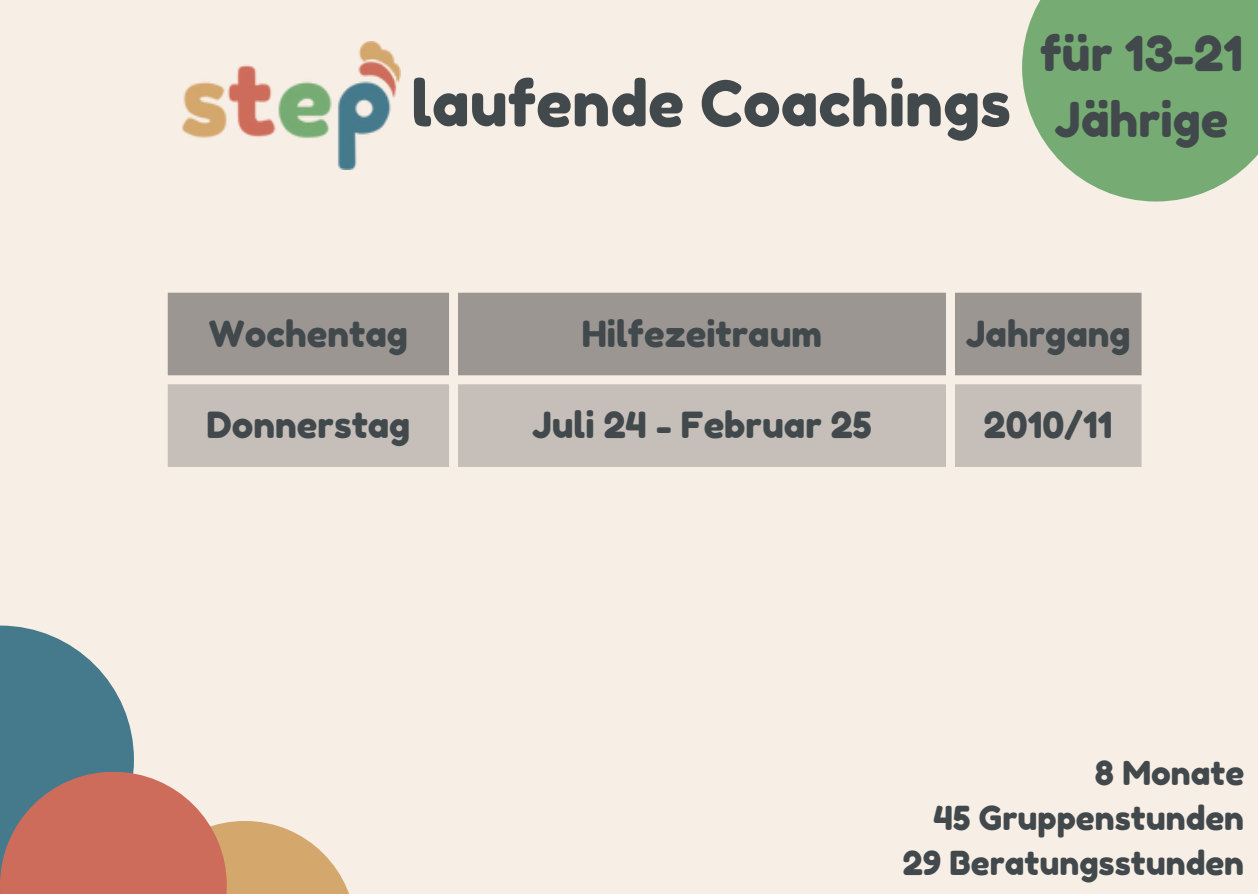
<style>
.page{position:relative;width:1258px;height:894px;background:#fff}
.page>*{position:absolute;margin:0;border:0;box-sizing:border-box;transform-origin:0 0}
.t1{font:63px "Fredoka One";color:#42494c}
.t2{font:48px/65.4px "Fredoka One";color:#42494c;text-align:center}
.t3{font:36px "Fredoka One";color:#42494c}
.t4{font:33px "Fredoka One";color:#42494c}
</style>
<div class="page">
<div style="left:0;top:0;width:1258px;height:893px;background:#f7eee5"></div>
<img style="left:183px;top:41px;width:218px;height:128px">
<div style="left:1022px;top:0;width:236px;height:201px;background:#76ac73"></div>
<div style="left:168px;top:292px;width:973px;height:83px;background:#9b9692"></div>
<div style="left:168px;top:384px;width:973px;height:83px;background:#c6bfb9"></div>
<svg style="left:227px;top:821px;width:122px;height:72px;fill:#d4a76d"></svg>
<svg style="left:0;top:625px;width:134px;height:146px;fill:#447a8c"></svg>
<svg style="left:0;top:771px;width:227px;height:122px;background:#c3796c"></svg>
<p class="t1" style="left:411px;top:65px;width:601px">laufende Coachings</p>
<p class="t2" style="left:1040px;top:21px;width:204px">für 13-21<br>Jährige</p>
<h1 class="t3" style="left:209px;top:311px;width:201px">Wochentag</h1>
<h2 class="t3" style="left:582px;top:311px;width:242px">Hilfezeitraum</h2>
<p class="t3" style="left:966px;top:311px;width:166px">Jahrgang</p>
<p class="t3" style="left:206px;top:403px;width:205px">Donnerstag</p>
<p class="t3" style="left:532px;top:403px;width:341px">Juli 24 - Februar 25</p>
<p class="t3" style="left:984px;top:403px;width:130px">2010/11</p>
<p class="t4" style="left:1095px;top:752px;width:151px">8 Monate</p>
<p class="t4" style="left:933px;top:797px;width:312px">45 Gruppenstunden</p>
<p class="t4" style="left:903px;top:842px;width:343px">29 Beratungsstunden</p>
</div>
